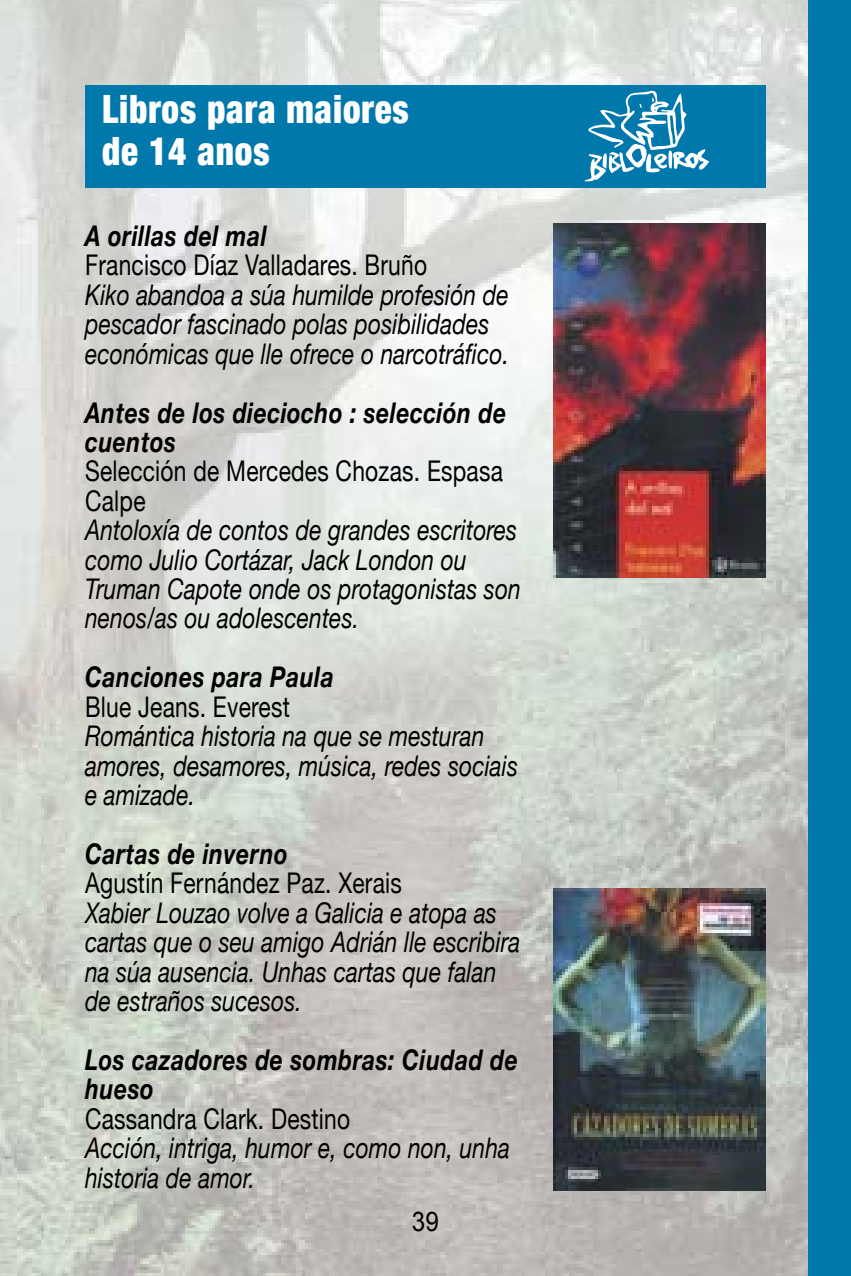
<style>
.page{position:relative;width:851px;height:1276px;background:#fff}
.page>*{position:absolute;margin:0;border:0;box-sizing:border-box;transform-origin:0 0}
.t1{font:900 condensed 39px/42px "Helvetica Neue";letter-spacing:.025em;color:#fff;scale:.9 1}
.t2{font:italic 28.5px/29.4px "Helvetica Neue";letter-spacing:.005em;color:#000;scale:.8 1}
.t3{font:28.5px/29.4px "Helvetica Neue";letter-spacing:.01em;color:#000;scale:.8 1}
.t4{font:italic 700 28.5px/29.4px "Helvetica Neue";letter-spacing:.025em;color:#000;scale:.8 1}
.t5{font:27px "Arial";color:#000;scale:.9 1}
</style>
<div class="page">
<img style="left:0;top:0;width:808px;height:1276px">
<div style="left:85px;top:85px;width:680px;height:102px;background:#0078ab"></div>
<svg style="left:584px;top:91px;width:125px;height:90px"></svg>
<div style="left:808px;top:0;width:42px;height:1276px;background:#0078ab"></div>
<img style="left:553px;top:223px;width:212px;height:354px">
<img style="left:553px;top:888px;width:212px;height:303px">
<h1 class="t1" style="left:102px;top:87px;width:342px">Libros para maiores de 14 anos</h1>
<p class="t4" style="left:85px;top:220px;width:228px">A orillas del mal</p>
<p class="t3" style="left:85px;top:250px;width:429px">Francisco Díaz Valladares. Bruño</p>
<p class="t2" style="left:85px;top:280px;width:531px">Kiko abandoa a súa humilde profesión de pescador fascinado polas posibilidades económicas que lle ofrece o narcotráfico.</p>
<p class="t4" style="left:85px;top:397px;width:528px">Antes de los dieciocho : selección de cuentos</p>
<p class="t3" style="left:85px;top:456px;width:523px">Selección de Mercedes Chozas. Espasa<br>Calpe</p>
<p class="t2" style="left:85px;top:515px;width:546px">Antoloxía de contos de grandes escritores como Julio Cortázar, Jack London ou Truman Capote onde os protagonistas son nenos/as ou adolescentes.</p>
<p class="t4" style="left:85px;top:662px;width:312px">Canciones para Paula</p>
<p class="t3" style="left:85px;top:691px;width:257px">Blue Jeans. Everest</p>
<p class="t2" style="left:85px;top:721px;width:542px">Romántica historia na que se mesturan amores, desamores, música, redes sociais e amizade.</p>
<p class="t4" style="left:85px;top:838px;width:255px">Cartas de inverno</p>
<p class="t3" style="left:85px;top:868px;width:397px">Agustín Fernández Paz. Xerais</p>
<p class="t2" style="left:85px;top:897px;width:545px">Xabier Louzao volve a Galicia e atopa as cartas que o seu amigo Adrián lle escribira na súa ausencia. Unhas cartas que falan de estraños sucesos.</p>
<p class="t4" style="left:85px;top:1044px;width:542px">Los cazadores de sombras: Ciudad de hueso</p>
<p class="t3" style="left:85px;top:1103px;width:333px">Cassandra Clark. Destino</p>
<p class="t2" style="left:85px;top:1132px;width:532px">Acción, intriga, humor e, como non, unha historia de amor.</p>
<p class="t5" style="left:412px;top:1203px;width:32px">39</p>
</div>
